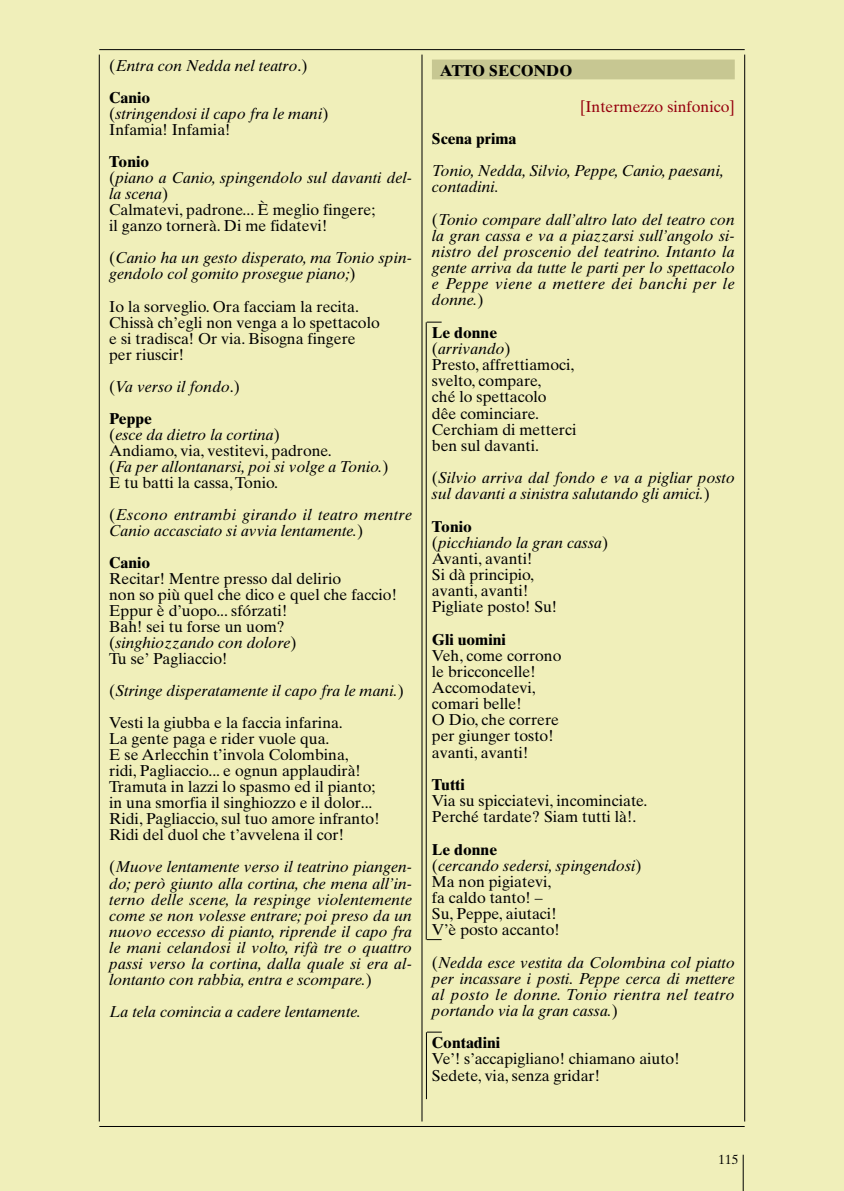
<style>
.page{position:relative;width:844px;height:1191px;background:#fff}
.page>*{position:absolute;margin:0;border:0;box-sizing:border-box;transform-origin:0 0}
.t1{font:15.75px/16.1px "Times Ten";color:#000}
.t2{font:italic 15.75px/16.1px "Times Ten";color:#000}
.t3{font:700 15.75px "Times Ten";color:#000}
.t4{font:15.75px "Times Ten";color:#96000e}
.t5{font:13.12px "Times Ten";color:#000}
.s1{font-style:normal}
.s2{font-weight:700;font-style:normal}
.s3{font-weight:700}
.s4{font-style:italic}
</style>
<div class="page">
<div style="left:0;top:0;width:843px;height:1191px;background:#f0efba"></div>
<hr style="left:99px;top:55px;width:1px;height:1066px;background:#000">
<hr style="left:744px;top:55px;width:1px;height:1066px;background:#000">
<hr style="left:99px;top:49px;width:645px;height:1px;background:#000">
<hr style="left:99px;top:1126px;width:645px;height:1px;background:#000">
<hr style="left:421px;top:55px;width:1px;height:1066px;background:#000">
<hr style="left:742px;top:1154px;width:1px;height:37px;background:#000">
<div style="left:432px;top:60px;width:302px;height:19px;background:#c7c792"></div>
<svg style="left:427px;top:322px;width:14px;height:1px"></svg>
<svg style="left:426px;top:939px;width:15px;height:1px"></svg>
<hr style="left:426px;top:322px;width:1px;height:617px;background:#000">
<svg style="left:427px;top:1031px;width:14px;height:1px"></svg>
<hr style="left:426px;top:1032px;width:1px;height:67px;background:#000">
<p class="t2" style="left:109px;top:51px;width:200px;line-height:32px"><span class="s1">(</span>Entra con Nedda nel teatro<span class="s1">.)<br></span><span class="s2">Canio</span></p>
<p class="t2" style="left:109px;top:107px;width:221px"><span class="s1">(</span>stringendosi il capo fra le mani<span class="s1">)<br>Infamia! Infamia!</span></p>
<p class="t1" style="left:109px;top:155px;width:304px"><span class="s3">Tonio<br></span>(<span class="s4">piano a Canio, spingendolo sul davanti del&shy;la scena</span>)<br>Calmatevi, padrone... È meglio fingere;<br>il ganzo tornerà. Di me fidatevi!</p>
<p class="t2" style="left:109px;top:251px;width:304px"><span class="s1">(</span>Canio ha un gesto disperato, ma Tonio spin&shy;gendolo col gomito prosegue piano;<span class="s1">)</span></p>
<p class="t1" style="left:109px;top:300px;width:272px">Io la sorveglio. Ora facciam la recita.<br>Chissà ch’egli non venga a lo spettacolo e si tradisca! Or via. Bisogna fingere per riuscir!</p>
<p class="t2" style="left:109px;top:372px;width:132px;line-height:32px"><span class="s1">(</span>Va verso il fondo<span class="s1">.)<br></span><span class="s2">Peppe</span></p>
<p class="t1" style="left:109px;top:428px;width:281px">(<span class="s4">esce da dietro la cortina</span>)<br>Andiamo, via, vestitevi, padrone.<br>(<span class="s4">Fa per allontanarsi, poi si volge a Tonio.</span>)<br>E tu batti la cassa,Tonio.</p>
<p class="t2" style="left:109px;top:508px;width:304px"><span class="s1">(</span>Escono entrambi girando il teatro mentre<br>Canio accasciato si avvia lentamente.<span class="s1">)</span></p>
<p class="t3" style="left:109px;top:557px;width:43px">Canio</p>
<p class="t1" style="left:109px;top:572px;width:289px">Recitar! Mentre presso dal delirio<br>non so più quel che dico e quel che faccio!<br>Eppur è d’uopo... sfórzati!<br>Bah! sei tu forse un uom?<br>(<span class="s4">singhiozzando con dolore</span>)<br>Tu se’ Pagliaccio!</p>
<p class="t2" style="left:109px;top:676px;width:296px;line-height:32px"><span class="s1">(</span>Stringe disperatamente il capo fra le mani.<span class="s1">)<br>Vesti la giubba e la faccia infarina.</span></p>
<p class="t1" style="left:109px;top:732px;width:272px">La gente paga e rider vuole qua.<br>E se Arlecchin t’invola Colombina, ridi, Pagliaccio... e ognun applaudirà!<br>Tramuta in lazzi lo spasmo ed il pianto; in una smorfia il singhiozzo e il dolor...<br>Ridi, Pagliaccio, sul tuo amore infranto!<br>Ridi del duol che t’avvelena il cor!</p>
<p class="t2" style="left:109px;top:860px;width:304px;text-align:justify"><span class="s1">(</span>Muove lentamente verso il teatrino piangen&shy;do; però giunto alla cortina, che mena all’in&shy;terno delle scene, la respinge violentemente come se non volesse entrare; poi preso da un nuovo eccesso di pianto, riprende il capo fra le mani celandosi il volto, rifà tre o quattro passi verso la cortina, dalla quale si era al&shy;lontanto con rabbia, entra e scompare.<span class="s1">)</span></p>
<p class="t2" style="left:109px;top:1004px;width:253px">La tela comincia a cadere lentamente.</p>
<p class="t3" style="left:439px;top:65px;width:134px">ATTO SECONDO</p>
<p class="t4" style="left:580px;top:100px;width:156px">[Intermezzo sinfonico]</p>
<p class="t3" style="left:432px;top:133px;width:86px">Scena prima</p>
<p class="t2" style="left:432px;top:164px;width:293px">Tonio, Nedda, Silvio, Peppe, Canio, paesani, contadini.</p>
<p class="t2" style="left:432px;top:213px;width:304px;text-align:justify"><span class="s1">(</span>Tonio compare dall’altro lato del teatro con la gran cassa e va a piazzarsi sull’angolo si&shy;nistro del proscenio del teatrino. Intanto la gente arriva da tutte le parti per lo spettacolo e Peppe viene a mettere dei banchi per le donne.<span class="s1">)</span></p>
<p class="t1" style="left:432px;top:326px;width:146px"><span class="s3">Le donne </span>(<span class="s4">arrivando</span>)<br>Presto, affrettiamoci, svelto, compare,<br>ché lo spettacolo<br>dêe cominciare.<br>Cerchiam di metterci ben sul davanti.</p>
<p class="t2" style="left:432px;top:471px;width:304px"><span class="s1">(</span>Silvio arriva dal fondo e va a pigliar posto sul davanti a sinistra salutando gli amici.<span class="s1">)</span></p>
<p class="t1" style="left:432px;top:520px;width:178px"><span class="s3">Tonio<br></span>(<span class="s4">picchiando la gran cassa</span>)<br>Avanti, avanti!<br>Si dà principio,<br>avanti, avanti!<br>Pigliate posto! Su!</p>
<p class="t3" style="left:432px;top:633px;width:75px">Gli uomini</p>
<p class="t1" style="left:432px;top:649px;width:131px">Veh, come corrono le bricconcelle!<br>Accomodatevi, comari belle!<br>O Dio, che correre per giunger tosto! avanti, avanti!</p>
<p class="t3" style="left:432px;top:779px;width:34px">Tutti</p>
<p class="t1" style="left:432px;top:794px;width:217px">Via su spicciatevi, incominciate.<br>Perché tardate? Siam tutti là!.</p>
<p class="t1" style="left:432px;top:842px;width:211px"><span class="s3">Le donne<br></span>(<span class="s4">cercando sedersi, spingendosi</span>)<br>Ma non pigiatevi,<br>fa caldo tanto! –<br>Su, Peppe, aiutaci!<br>V’è posto accanto!</p>
<p class="t2" style="left:432px;top:955px;width:304px;text-align:justify"><span class="s1">(</span>Nedda esce vestita da Colombina col piatto per incassare i posti. Peppe cerca di mettere al posto le donne. Tonio rientra nel teatro portando via la gran cassa.<span class="s1">)</span></p>
<p class="t3" style="left:432px;top:1037px;width:70px">Contadini</p>
<p class="t1" style="left:432px;top:1052px;width:249px">Ve’! s’accapigliano! chiamano aiuto!<br>Sedete, via, senza gridar!</p>
<p class="t5" style="left:718px;top:1154px;width:21px">115</p>
</div>
